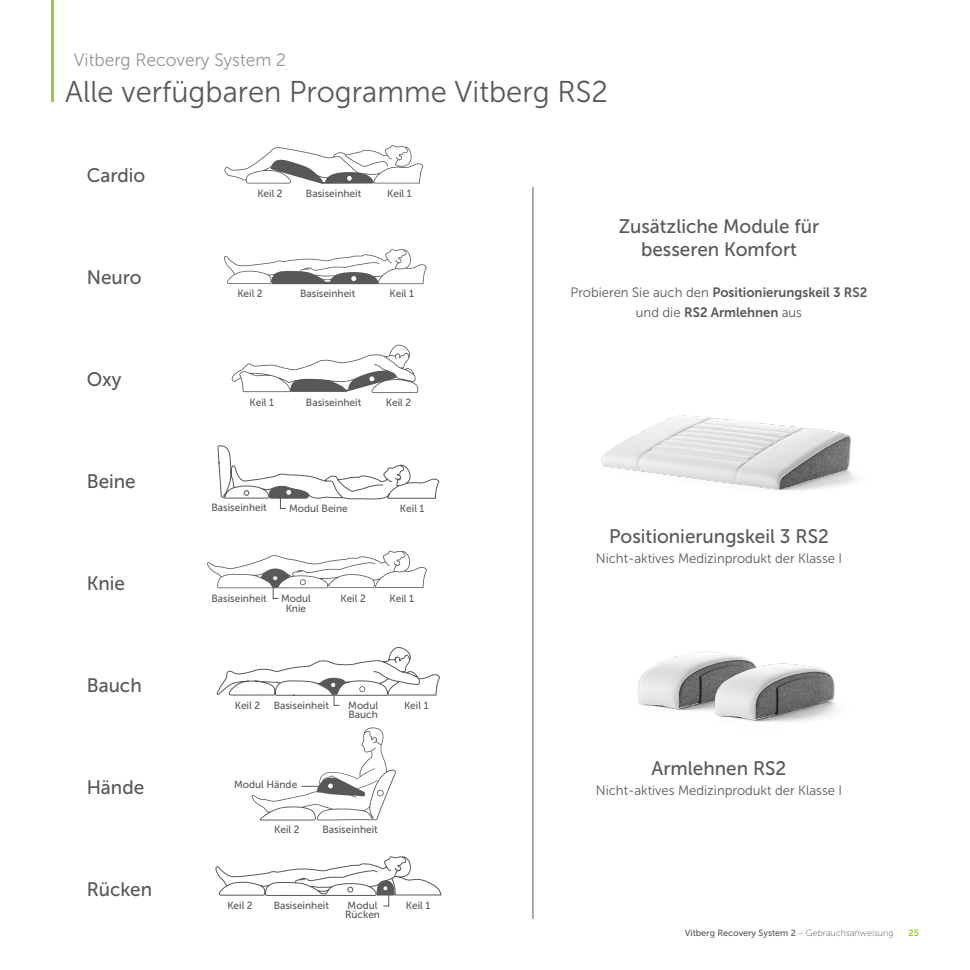
<style>
.page{position:relative;width:970px;height:970px;background:#fff}
.page>*{position:absolute;margin:0;border:0;box-sizing:border-box;transform-origin:0 0}
.NAGLOWEK_ROZDZIALU{font:30px "Museo Sans 300";color:#57585a}
.t1{font:19.5px/23.4px "Museo Sans 500";color:#57585a;text-align:center}
.VITBERG_RS{font:18px "Museo Sans 300";color:#939598}
.t2{font:13.5px "Museo Sans 300";color:#57585a}
.t3{font:13.5px "Museo Sans 700";color:#57585a}
.t4{font:10.35px "Museo Sans 500";color:#57585a}
.t5{font:9px "Museo Sans 500";color:#57585a}
.t6{font:9px "Museo Sans 700";color:#99ca3b}
.s1{font-family:"Museo Sans 300"}
.s2{font-family:"Museo Sans 100"}
</style>
<div class="page">
<img style="left:601px;top:415px;width:255px;height:76px">
<img style="left:638px;top:656px;width:40px;height:54px">
<img style="left:678px;top:651px;width:159px;height:71px">
<hr style="left:51px;top:0;width:3px;height:102px;background:#99ca3b">
<hr style="left:532px;top:187px;width:1px;height:731px;background:#57585a">
<svg style="left:224px;top:145px;width:199px;height:39px"></svg>
<svg style="left:224px;top:249px;width:203px;height:35px"></svg>
<svg style="left:231px;top:344px;width:187px;height:49px"></svg>
<svg style="left:215px;top:856px;width:227px;height:51px"></svg>
<svg style="left:251px;top:727px;width:145px;height:93px"></svg>
<svg style="left:217px;top:445px;width:223px;height:64px"></svg>
<svg style="left:207px;top:551px;width:220px;height:48px"></svg>
<svg style="left:216px;top:647px;width:224px;height:59px"></svg>
<p class="VITBERG_RS" style="left:74px;top:50px;width:214px">Vitberg Recovery System 2</p>
<p class="NAGLOWEK_ROZDZIALU" style="left:65px;top:76px;width:544px">Alle verfügbaren Programme Vitberg RS2</p>
<p class="t1" style="left:87px;top:163px;width:60px">Cardio</p>
<p class="t1" style="left:87px;top:265px;width:56px">Neuro</p>
<p class="t1" style="left:87px;top:367px;width:36px">Oxy</p>
<p class="t1" style="left:87px;top:469px;width:51px">Beine</p>
<p class="t1" style="left:87px;top:571px;width:40px">Knie</p>
<p class="t1" style="left:87px;top:673px;width:57px">Bauch</p>
<p class="t1" style="left:87px;top:775px;width:59px">Hände</p>
<p class="t1" style="left:87px;top:877px;width:67px">Rücken</p>
<p class="t4" style="left:257px;top:188px;width:27px">Keil 2</p>
<p class="t4" style="left:306px;top:188px;width:57px">Basiseinheit</p>
<p class="t4" style="left:387px;top:188px;width:26px">Keil 1</p>
<p class="t4" style="left:237px;top:288px;width:27px">Keil 2</p>
<p class="t4" style="left:300px;top:288px;width:57px">Basiseinheit</p>
<p class="t4" style="left:389px;top:288px;width:26px">Keil 1</p>
<p class="t4" style="left:249px;top:396px;width:26px">Keil 1</p>
<p class="t4" style="left:306px;top:396px;width:57px">Basiseinheit</p>
<p class="t4" style="left:386px;top:396px;width:27px">Keil 2</p>
<p class="t4" style="left:211px;top:502px;width:57px">Basiseinheit</p>
<p class="t4" style="left:289px;top:502px;width:60px">Modul Beine</p>
<p class="t4" style="left:400px;top:502px;width:26px">Keil 1</p>
<p class="t4" style="left:211px;top:592px;width:57px">Basiseinheit</p>
<p class="t4" style="left:281px;top:592px;width:31px">Modul</p>
<p class="t4" style="left:340px;top:592px;width:27px">Keil 2</p>
<p class="t4" style="left:389px;top:592px;width:26px">Keil 1</p>
<p class="t4" style="left:286px;top:602px;width:22px">Knie</p>
<p class="t4" style="left:235px;top:699px;width:27px">Keil 2</p>
<p class="t4" style="left:348px;top:699px;width:31px">Modul</p>
<p class="t4" style="left:404px;top:699px;width:26px">Keil 1</p>
<p class="t4" style="left:348px;top:709px;width:31px">Bauch</p>
<p class="t4" style="left:274px;top:699px;width:57px">Basiseinheit</p>
<p class="t4" style="left:234px;top:778px;width:65px">Modul Hände</p>
<p class="t4" style="left:274px;top:824px;width:27px">Keil 2</p>
<p class="t4" style="left:322px;top:824px;width:57px">Basiseinheit</p>
<p class="t4" style="left:227px;top:899px;width:27px">Keil 2</p>
<p class="t4" style="left:347px;top:899px;width:31px">Modul</p>
<p class="t4" style="left:406px;top:899px;width:26px">Keil 1</p>
<p class="t4" style="left:345px;top:909px;width:36px">Rücken</p>
<p class="t4" style="left:274px;top:899px;width:57px">Basiseinheit</p>
<p class="t1" style="left:618px;top:214px;width:202px">Zusätzliche Module für besseren Komfort</p>
<p class="t3" style="left:570px;top:285px;width:298px"><span class="s1">Probieren Sie auch den</span> Positionierungskeil 3 RS2</p>
<p class="t3" style="left:636px;top:305px;width:168px"><span class="s1">und die</span> RS2 Armlehnen <span class="s1">aus</span></p>
<p class="t1" style="left:609px;top:524px;width:221px">Positionierungskeil 3 RS2</p>
<p class="t2" style="left:595px;top:551px;width:248px">Nicht-aktives Medizinprodukt der Klasse I</p>
<p class="t1" style="left:651px;top:756px;width:136px">Armlehnen RS2</p>
<p class="t2" style="left:595px;top:783px;width:248px">Nicht-aktives Medizinprodukt der Klasse I</p>
<p class="t5" style="left:684px;top:927px;width:210px">Vitberg Recovery System 2 <span class="s2">– Gebrauchsanweisung</span></p>
<p class="t6" style="left:908px;top:927px;width:12px">25</p>
</div>
